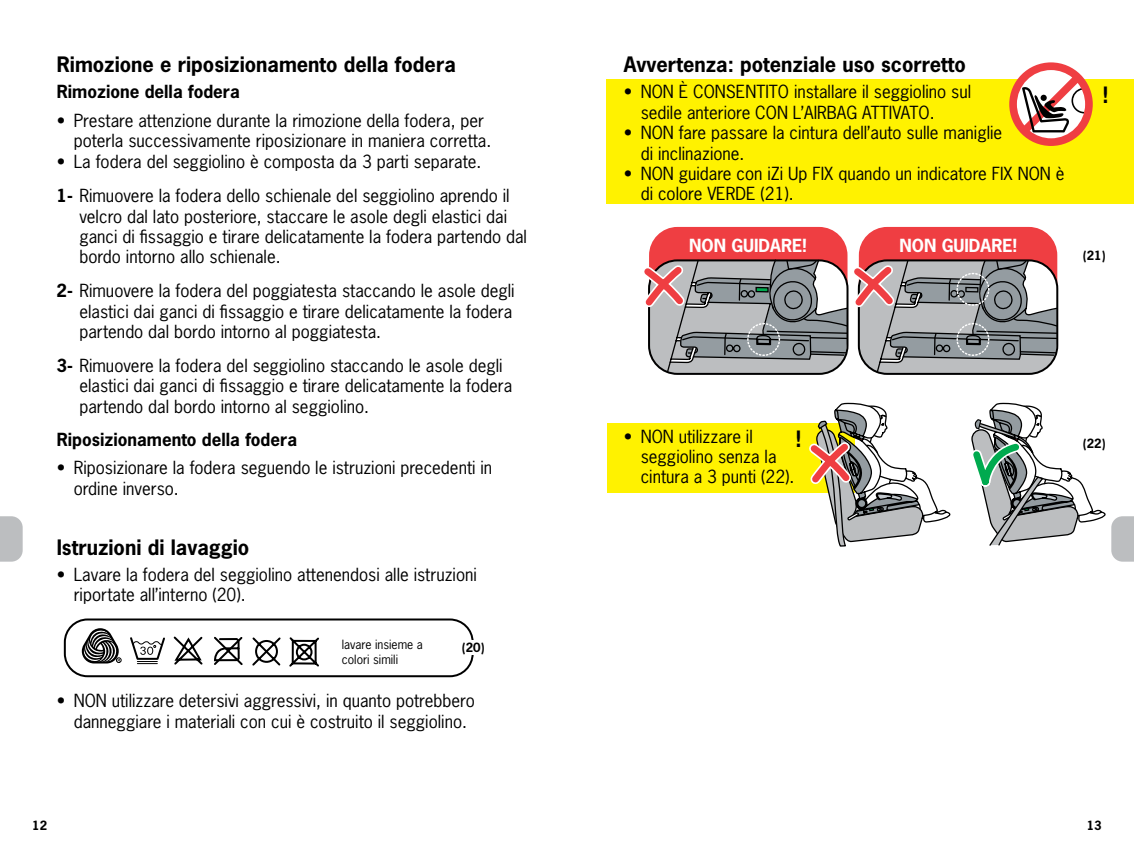
<style>
.page{position:relative;width:1134px;height:851px;background:#fff}
.page>*{position:absolute;margin:0;border:0;box-sizing:border-box;transform-origin:0 0}
.t1{font:500 24px "Klavika";color:#000}
.t2{font:700 20px "News Gothic Std";color:#000}
.t3{font:17px/20.4px "News Gothic Std";color:#000}
.t4{font:700 17px "News Gothic Std";color:#000}
.t5{font:700 17px "News Gothic Std";color:#fff}
.t6{font:12px/14.4px "News Gothic Std";color:#000}
.t7{font:700 12px "News Gothic Std";color:#000}
.s1{font-weight:700}
</style>
<div class="page">
<svg style="left:214px;top:636px;width:105px;height:31px"></svg>
<svg style="left:81px;top:628px;width:41px;height:36px"></svg>
<svg style="left:130px;top:636px;width:73px;height:29px"></svg>
<div style="left:64px;top:618px;width:410px;height:59px;border:2px solid #000;border-radius:23px"></div>
<div style="left:462px;top:640px;width:23px;height:15px;background:#fff"></div>
<svg style="left:0;top:516px;width:23px;height:45px"></svg>
<div style="left:607px;top:79px;width:527px;height:125px;background:#fff200"></div>
<div style="left:607px;top:423px;width:247px;height:69px;background:#fff200"></div>
<svg style="left:644px;top:227px;width:414px;height:147px;background:#b18b8d"></svg>
<svg style="left:971px;top:402px;width:163px;height:159px"></svg>
<svg style="left:800px;top:402px;width:151px;height:145px"></svg>
<svg style="left:1009px;top:62px;width:84px;height:84px"></svg>
<p class="t2" style="left:57px;top:51px;width:401px">Rimozione e riposizionamento della fodera</p>
<p class="t4" style="left:57px;top:81px;width:185px">Rimozione della fodera</p>
<p class="t3" style="left:74px;top:110px;width:419px;text-indent:-17px">• Prestare attenzione durante la rimozione della fodera, per poterla successivamente riposizionare in maniera corretta.</p>
<p class="t3" style="left:57px;top:151px;width:426px">• La fodera del seggiolino è composta da 3 parti separate.</p>
<p class="t3" style="left:57px;top:185px;width:454px"><span class="s1">1-</span> Rimuovere la fodera dello schienale del seggiolino aprendo il</p>
<p class="t3" style="left:79px;top:206px;width:449px">velcro dal lato posteriore, staccare le asole degli elastici dai ganci di fissaggio e tirare delicatamente la fodera partendo dal bordo intorno allo schienale.</p>
<p class="t3" style="left:57px;top:280px;width:459px"><span class="s1">2-</span> Rimuovere la fodera del poggiatesta staccando le asole degli</p>
<p class="t3" style="left:79px;top:301px;width:434px">elastici dai ganci di fissaggio e tirare delicatamente la fodera partendo dal bordo intorno al poggiatesta.</p>
<p class="t3" style="left:79px;top:375px;width:434px">elastici dai ganci di fissaggio e tirare delicatamente la fodera partendo dal bordo intorno al seggiolino.</p>
<p class="t3" style="left:57px;top:355px;width:447px"><span class="s1">3-</span> Rimuovere la fodera del seggiolino staccando le asole degli</p>
<p class="t4" style="left:57px;top:428px;width:242px">Riposizionamento della fodera</p>
<p class="t3" style="left:74px;top:457px;width:420px;text-indent:-17px">• Riposizionare la fodera seguendo le istruzioni precedenti in ordine inverso.</p>
<p class="t2" style="left:57px;top:533px;width:194px">Istruzioni di lavaggio</p>
<p class="t3" style="left:74px;top:563px;width:405px;text-indent:-17px">• Lavare la fodera del seggiolino attenendosi alle istruzioni riportate all’interno (20).</p>
<p class="t6" style="left:342px;top:637px;width:83px">lavare insieme a colori simili</p>
<p class="t7" style="left:462px;top:639px;width:24px">(20)</p>
<p class="t3" style="left:57px;top:690px;width:420px;text-align:center">• NON utilizzare detersivi aggressivi, in quanto potrebbero danneggiare i materiali con cui è costruito il seggiolino.</p>
<p class="t2" style="left:624px;top:51px;width:344px">Avvertenza: potenziale uso scorretto</p>
<p class="t3" style="left:641px;top:82px;width:332px;text-indent:-17px">• NON È CONSENTITO installare il seggiolino sul sedile anteriore CON L’AIRBAG ATTIVATO.</p>
<p class="t3" style="left:641px;top:122px;width:363px;text-indent:-17px">• NON fare passare la cintura dell’auto sulle maniglie di inclinazione.</p>
<p class="t3" style="left:641px;top:163px;width:425px;text-indent:-17px">• NON guidare con iZi Up FIX quando un indicatore FIX NON è di colore VERDE (21).</p>
<p class="t5" style="left:689px;top:235px;width:119px">NON GUIDARE!</p>
<p class="t5" style="left:899px;top:235px;width:119px">NON GUIDARE!</p>
<h1 class="t1" style="left:1102px;top:82px;width:8px">!</h1>
<p class="t7" style="left:1083px;top:248px;width:24px">(21)</p>
<p class="t3" style="left:641px;top:426px;width:155px;text-indent:-17px">• NON utilizzare il seggiolino senza la cintura a 3 punti (22).</p>
<h1 class="t1" style="left:795px;top:426px;width:8px">!</h1>
<p class="t7" style="left:1083px;top:435px;width:24px">(22)</p>
<p class="t7" style="left:32px;top:817px;width:16px">12</p>
<p class="t7" style="left:1087px;top:817px;width:16px">13</p>
</div>
